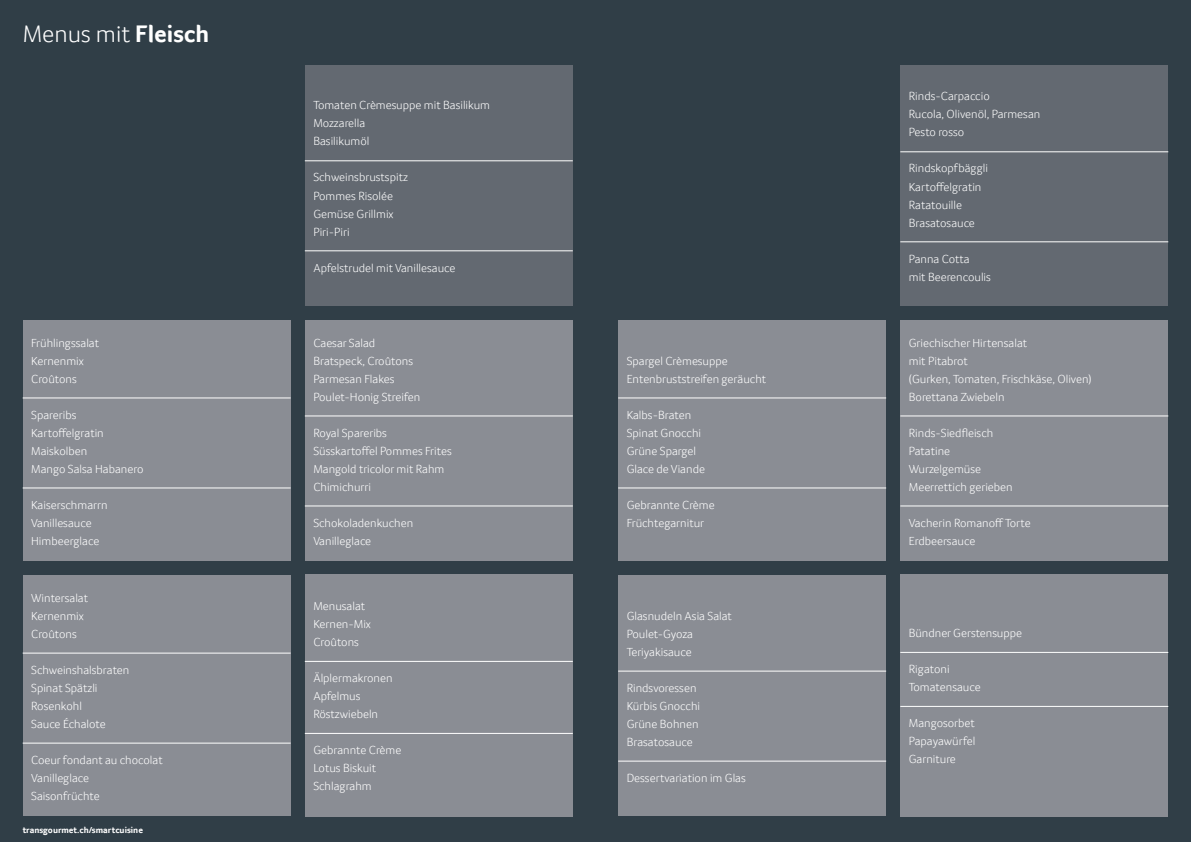
<style>
.page{position:relative;width:1191px;height:842px;background:#303e47}
.page>*{position:absolute;margin:0;border:0;box-sizing:border-box;transform-origin:0 0}
.t1{font:300 24.6px "Transgourmet";color:#fff}
.t2{font:300 12px/18px "Transgourmet";color:#fff}
.t3{font:700 9px "Transgourmet";color:#fff}
.s1{font-weight:700}
</style>
<div class="page">
<div style="left:23px;top:320px;width:268px;height:241px;background:#8a8d94"></div>
<hr style="left:23px;top:398px;width:268px;height:1px;background:#fff">
<hr style="left:23px;top:488px;width:268px;height:1px;background:#fff">
<div style="left:305px;top:320px;width:268px;height:241px;background:#8a8d94"></div>
<hr style="left:305px;top:416px;width:268px;height:1px;background:#fff">
<hr style="left:305px;top:506px;width:268px;height:1px;background:#fff">
<div style="left:23px;top:575px;width:268px;height:241px;background:#8a8d94"></div>
<hr style="left:23px;top:653px;width:268px;height:1px;background:#fff">
<hr style="left:23px;top:743px;width:268px;height:1px;background:#fff">
<div style="left:305px;top:574px;width:268px;height:242px;background:#8a8d94"></div>
<hr style="left:305px;top:661px;width:268px;height:1px;background:#fff">
<hr style="left:305px;top:733px;width:268px;height:1px;background:#fff">
<div style="left:305px;top:65px;width:268px;height:241px;background:#636971"></div>
<hr style="left:305px;top:161px;width:268px;height:1px;background:#fff">
<hr style="left:305px;top:251px;width:268px;height:1px;background:#fff">
<div style="left:618px;top:320px;width:268px;height:241px;background:#8a8d94"></div>
<hr style="left:618px;top:398px;width:268px;height:1px;background:#fff">
<hr style="left:618px;top:488px;width:268px;height:1px;background:#fff">
<div style="left:900px;top:320px;width:268px;height:241px;background:#8a8d94"></div>
<hr style="left:900px;top:416px;width:268px;height:1px;background:#fff">
<hr style="left:900px;top:506px;width:268px;height:1px;background:#fff">
<div style="left:618px;top:575px;width:268px;height:241px;background:#8a8d94"></div>
<hr style="left:618px;top:671px;width:268px;height:1px;background:#fff">
<hr style="left:618px;top:761px;width:268px;height:1px;background:#fff">
<div style="left:900px;top:574px;width:268px;height:242px;background:#8a8d94"></div>
<hr style="left:900px;top:652px;width:268px;height:1px;background:#fff">
<hr style="left:900px;top:706px;width:268px;height:1px;background:#fff">
<div style="left:900px;top:65px;width:268px;height:241px;background:#636971"></div>
<hr style="left:900px;top:152px;width:268px;height:1px;background:#fff">
<hr style="left:900px;top:242px;width:268px;height:1px;background:#fff">
<h1 class="t1" style="left:23px;top:20px;width:188px">Menus mit <span class="s1">Fleisch</span></h1>
<p class="t2" style="left:31px;top:333px;width:69px">Frühlingssalat<br>Kernenmix<br>Croûtons</p>
<p class="t2" style="left:31px;top:405px;width:114px">Spareribs<br>Kartoffelgratin<br>Maiskolben<br>Mango Salsa Habanero</p>
<p class="t2" style="left:31px;top:495px;width:78px">Kaiserschmarrn<br>Vanillesauce<br>Himbeerglace</p>
<p class="t2" style="left:31px;top:589px;width:58px">Wintersalat<br>Kernenmix<br>Croûtons</p>
<p class="t2" style="left:31px;top:661px;width:100px">Schweinshalsbraten<br>Spinat Spätzli<br>Rosenkohl<br>Sauce Échalote</p>
<p class="t2" style="left:31px;top:751px;width:133px">Coeur fondant au chocolat<br>Vanilleglace<br>Saisonfrüchte</p>
<p class="t3" style="left:23px;top:825px;width:122px">transgourmet.ch/smartcuisine</p>
<p class="t2" style="left:313px;top:96px;width:178px">Tomaten Crèmesuppe mit Basilikum<br>Mozzarella<br>Basilikumöl</p>
<p class="t2" style="left:313px;top:168px;width:96px">Schweinsbrustspitz<br>Pommes Risolée<br>Gemüse Grillmix<br>Piri-Piri</p>
<p class="t2" style="left:313px;top:258px;width:144px">Apfelstrudel mit Vanillesauce</p>
<p class="t2" style="left:313px;top:333px;width:108px">Caesar Salad<br>Bratspeck, Croûtons<br>Parmesan Flakes<br>Poulet-Honig Streifen</p>
<p class="t2" style="left:313px;top:423px;width:140px">Royal Spareribs<br>Süsskartoffel Pommes Frites<br>Mangold tricolor mit Rahm<br>Chimichurri</p>
<p class="t2" style="left:313px;top:513px;width:101px">Schokoladenkuchen<br>Vanilleglace</p>
<p class="t2" style="left:313px;top:597px;width:59px">Menusalat<br>Kernen-Mix<br>Croûtons</p>
<p class="t2" style="left:313px;top:669px;width:81px">Älplermakronen<br>Apfelmus<br>Röstzwiebeln</p>
<p class="t2" style="left:313px;top:741px;width:90px">Gebrannte Crème<br>Lotus Biskuit<br>Schlagrahm</p>
<p class="t2" style="left:626px;top:351px;width:141px">Spargel Crèmesuppe<br>Entenbruststreifen geräucht</p>
<p class="t2" style="left:626px;top:405px;width:80px">Kalbs-Braten<br>Spinat Gnocchi<br>Grüne Spargel<br>Glace de Viande</p>
<p class="t2" style="left:626px;top:495px;width:90px">Gebrannte Crème<br>Früchtegarnitur</p>
<p class="t2" style="left:626px;top:607px;width:107px">Glasnudeln Asia Salat<br>Poulet-Gyoza<br>Teriyakisauce</p>
<p class="t2" style="left:626px;top:679px;width:75px">Rindsvoressen<br>Kürbis Gnocchi<br>Grüne Bohnen<br>Brasatosauce</p>
<p class="t2" style="left:626px;top:769px;width:121px">Dessertvariation im Glas</p>
<p class="t2" style="left:909px;top:87px;width:133px">Rinds-Carpaccio<br>Rucola, Olivenöl, Parmesan<br>Pesto rosso</p>
<p class="t2" style="left:909px;top:159px;width:81px">Rindskopfbäggli<br>Kartoffelgratin<br>Ratatouille<br>Brasatosauce</p>
<p class="t2" style="left:909px;top:249px;width:84px">Panna Cotta<br>mit Beerencoulis</p>
<p class="t2" style="left:909px;top:333px;width:184px">Griechischer Hirtensalat<br>mit Pitabrot<br>(Gurken, Tomaten, Frischkäse, Oliven)<br>Borettana Zwiebeln</p>
<p class="t2" style="left:909px;top:423px;width:105px">Rinds-Siedfleisch<br>Patatine<br>Wurzelgemüse<br>Meerrettich gerieben</p>
<p class="t2" style="left:909px;top:513px;width:123px">Vacherin Romanoff Torte<br>Erdbeersauce</p>
<p class="t2" style="left:909px;top:624px;width:115px">Bündner Gerstensuppe</p>
<p class="t2" style="left:909px;top:660px;width:73px">Rigatoni<br>Tomatensauce</p>
<p class="t2" style="left:909px;top:714px;width:68px;text-align:justify">Mangosorbet Papayawürfel Garniture</p>
</div>
